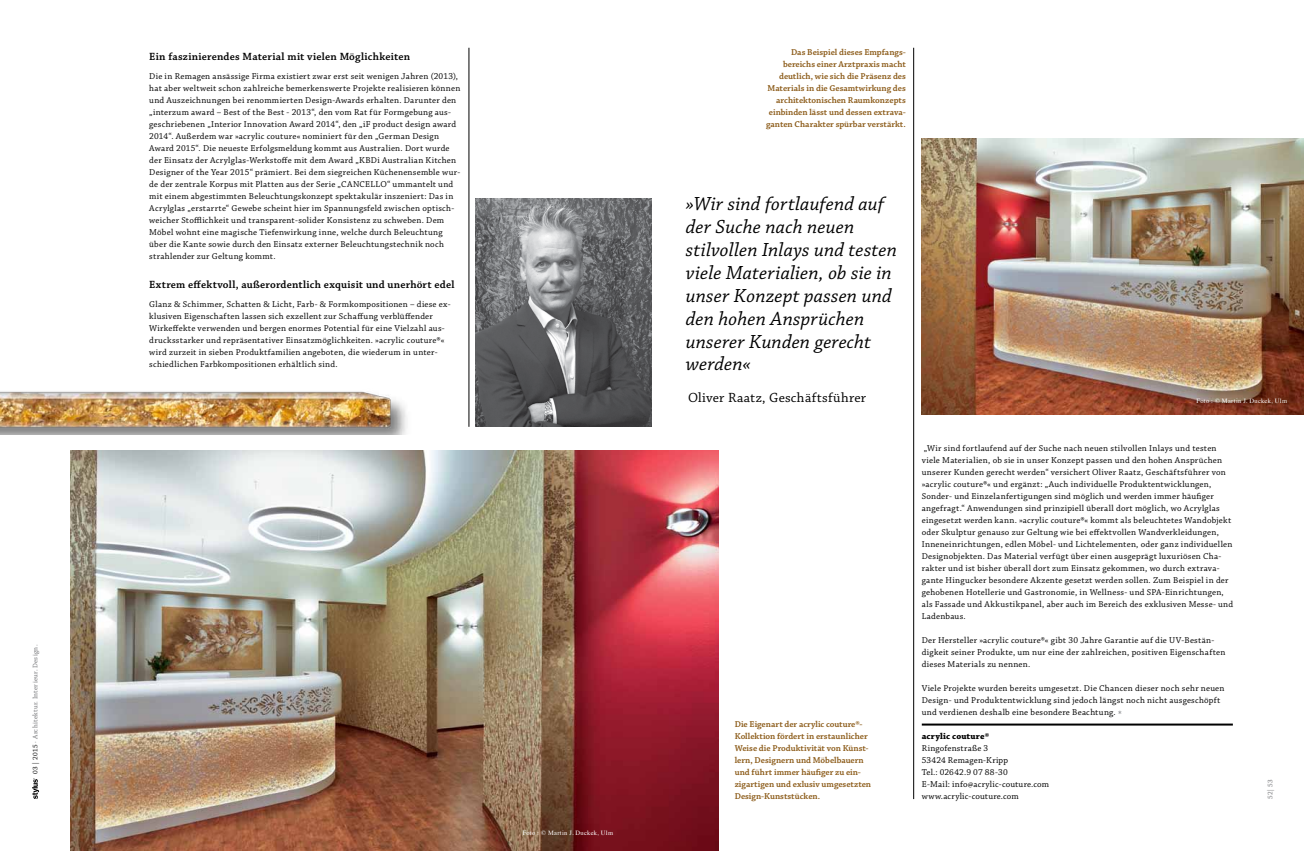
<style>
.page{position:relative;width:1304px;height:851px;background:#fff}
.page>*{position:absolute;margin:0;border:0;box-sizing:border-box;transform-origin:0 0}
.t1{font:italic 20px/22.8px "Chaparral Pro";letter-spacing:.01em;color:#000}
.t2{font:14px "Chaparral Pro";letter-spacing:.025em;color:#000}
.t3{font:600 11px "Chaparral Pro";letter-spacing:.02em;color:#000}
.t4{font:9px/12px "Chaparral Pro";letter-spacing:.03em;color:#000}
.t5{font:600 9px/12px "Chaparral Pro";color:#8a5916;text-align:right}
.t6{font:700 9px "Chaparral Pro";letter-spacing:.02em;color:#000}
.t7{font:7px "Chaparral Pro";letter-spacing:.035em;color:#6d6e71}
.t8{font:6.5px "Times";letter-spacing:.045em;color:#fff}
.s1{color:#000}
.s2{font-weight:700;color:#939598}
</style>
<div class="page">
<svg style="left:32px;top:778px;width:7px;height:21px"></svg>
<img style="left:71px;top:451px;width:648px;height:399px">
<img style="left:922px;top:139px;width:382px;height:276px">
<hr style="left:913px;top:48px;width:1px;height:751px;background:#000">
<hr style="left:469px;top:48px;width:1px;height:379px;background:#000">
<hr style="left:922px;top:723px;width:311px;height:2px;background:#000">
<img style="left:476px;top:199px;width:176px;height:228px">
<img style="left:0;top:391px;width:407px;height:43px">
<p class="t7" style="left:31px;top:774px;width:131px;rotate:-90deg"><span class="s1">03 | 2015</span> · Architektur. Interieur. Design.</p>
<p class="t3" style="left:149px;top:50px;width:262px">Ein faszinierendes Material mit vielen Möglichkeiten</p>
<p class="t4" style="left:149px;top:70px;width:313px">Die in Remagen ansässige Firma existiert zwar erst seit wenigen Jahren (2013), hat aber weltweit schon zahlreiche bemerkenswerte Projekte realisieren können und Auszeichnungen bei renommierten Design-Awards erhalten. Darunter den „interzum award – Best of the Best - 2013“, den vom Rat für Formgebung aus&shy;geschriebenen „Interior Innovation Award 2014“, den „iF product design award 2014“. Außerdem war »acrylic couture« nominiert für den „German Design Award 2015“. Die neueste Erfolgsmeldung kommt aus Australien. Dort wurde der Einsatz der Acrylglas-Werkstoffe mit dem Award „KBDi Australian Kitchen Designer of the Year 2015“ prämiert. Bei dem siegreichen Küchenensemble wur&shy;de der zentrale Korpus mit Platten aus der Serie „CANCELLO“ ummantelt und mit einem abgestimmten Beleuchtungskonzept spektakulär inszeniert: Das in Acrylglas „erstarrte“ Gewebe scheint hier im Spannungsfeld zwischen optisch&shy;weicher Stofflichkeit und transparent-solider Konsistenz zu schweben. Dem Möbel wohnt eine magische Tiefenwirkung inne, welche durch Beleuchtung über die Kante sowie durch den Einsatz externer Beleuchtungstechnik noch strahlender zur Geltung kommt.</p>
<p class="t3" style="left:149px;top:278px;width:307px">Extrem effektvoll, außerordentlich exquisit und unerhört edel</p>
<p class="t4" style="left:149px;top:298px;width:303px">Glanz &amp; Schimmer, Schatten &amp; Licht, Farb- &amp; Formkompositionen – diese ex&shy;klusiven Eigenschaften lassen sich exzellent zur Schaffung verblüffender Wirkeffekte verwenden und bergen enormes Potential für eine Vielzahl aus&shy;drucksstarker und repräsentativer Einsatzmöglichkeiten. »acrylic couture®« wird zurzeit in sieben Produktfamilien angeboten, die wiederum in unter&shy;schiedlichen Farbkompositionen erhältlich sind.</p>
<p class="t8" style="left:523px;top:826px;width:92px">Foto : © Martin J. Duckek, Ulm</p>
<p class="t5" style="left:766px;top:46px;width:141px">Das Beispiel dieses Empfangs&shy;bereichs einer Arztpraxis macht deutlich, wie sich die Präsenz des Materials in die Gesamtwirkung des architektonischen Raumkonzepts einbinden lässt und dessen extrava&shy;ganten Charakter spürbar verstärkt.</p>
<h1 class="t1" style="left:686px;top:193px;width:213px">»Wir sind fortlaufend auf der Suche nach neuen stilvollen Inlays und testen viele Materialien, ob sie in unser Konzept passen und den hohen Ansprüchen unserer Kunden gerecht werden«</h1>
<h2 class="t2" style="left:688px;top:390px;width:180px">Oliver Raatz, Geschäftsführer</h2>
<p class="t8" style="left:1197px;top:394px;width:92px">Foto : © Martin J. Duckek, Ulm</p>
<p class="t5" style="left:735px;top:718px;width:138px;text-align:left">Die Eigenart der acrylic couture®- Kollektion fördert in erstaunlicher Weise die Produktivität von Künst&shy;lern, Designern und Möbelbauern und führt immer häufiger zu ein&shy;zigartigen und exlusiv umgesetzten Design-Kunststücken.</p>
<p class="t4" style="left:922px;top:442px;width:313px">„Wir sind fortlaufend auf der Suche nach neuen stilvollen Inlays und testen viele Materialien, ob sie in unser Konzept passen und den hohen Ansprüchen unserer Kunden gerecht werden“ versichert Oliver Raatz, Geschäftsführer von »acrylic couture®« und ergänzt: „Auch individuelle Produktentwicklungen, Sonder- und Einzelanfertigungen sind möglich und werden immer häufiger angefragt.“ Anwendungen sind prinzipiell überall dort möglich, wo Acrylglas eingesetzt werden kann. »acrylic couture®« kommt als beleuchtetes Wandobjekt oder Skulptur genauso zur Geltung wie bei effektvollen Wandverkleidungen, Inneneinrichtungen, edlen Möbel- und Lichtelementen, oder ganz individuellen Designobjekten. Das Material verfügt über einen ausgeprägt luxuriösen Cha&shy;rakter und ist bisher überall dort zum Einsatz gekommen, wo durch extrava&shy;gante Hingucker besondere Akzente gesetzt werden sollen. Zum Beispiel in der gehobenen Hotellerie und Gastronomie, in Wellness- und SPA-Einrichtungen, als Fassade und Akkustikpanel, aber auch im Bereich des exklusiven Messe- und Ladenbaus.</p>
<p class="t4" style="left:922px;top:634px;width:305px">Der Hersteller »acrylic couture®« gibt 30 Jahre Garantie auf die UV-Bestän&shy;digkeit seiner Produkte, um nur eine der zahlreichen, positiven Eigenschaften dieses Materials zu nennen.</p>
<p class="t4" style="left:922px;top:682px;width:304px">Viele Projekte wurden bereits umgesetzt. Die Chancen dieser noch sehr neuen<br>Design- und Produktentwicklung sind jedoch längst noch nicht ausgeschöpft und verdienen deshalb eine besondere Beachtung. <span class="s2">*</span></p>
<p class="t6" style="left:922px;top:730px;width:69px">acrylic couture®</p>
<p class="t4" style="left:922px;top:742px;width:129px">Ringofenstraße 3<br>53424 Remagen-Kripp<br>Tel.: 02642.9 07 88-30<br>E-Mail: info@acrylic-couture.com www.acrylic-couture.com</p>
<p class="t7" style="left:1266px;top:799px;width:21px;rotate:-90deg">52| 53</p>
</div>
